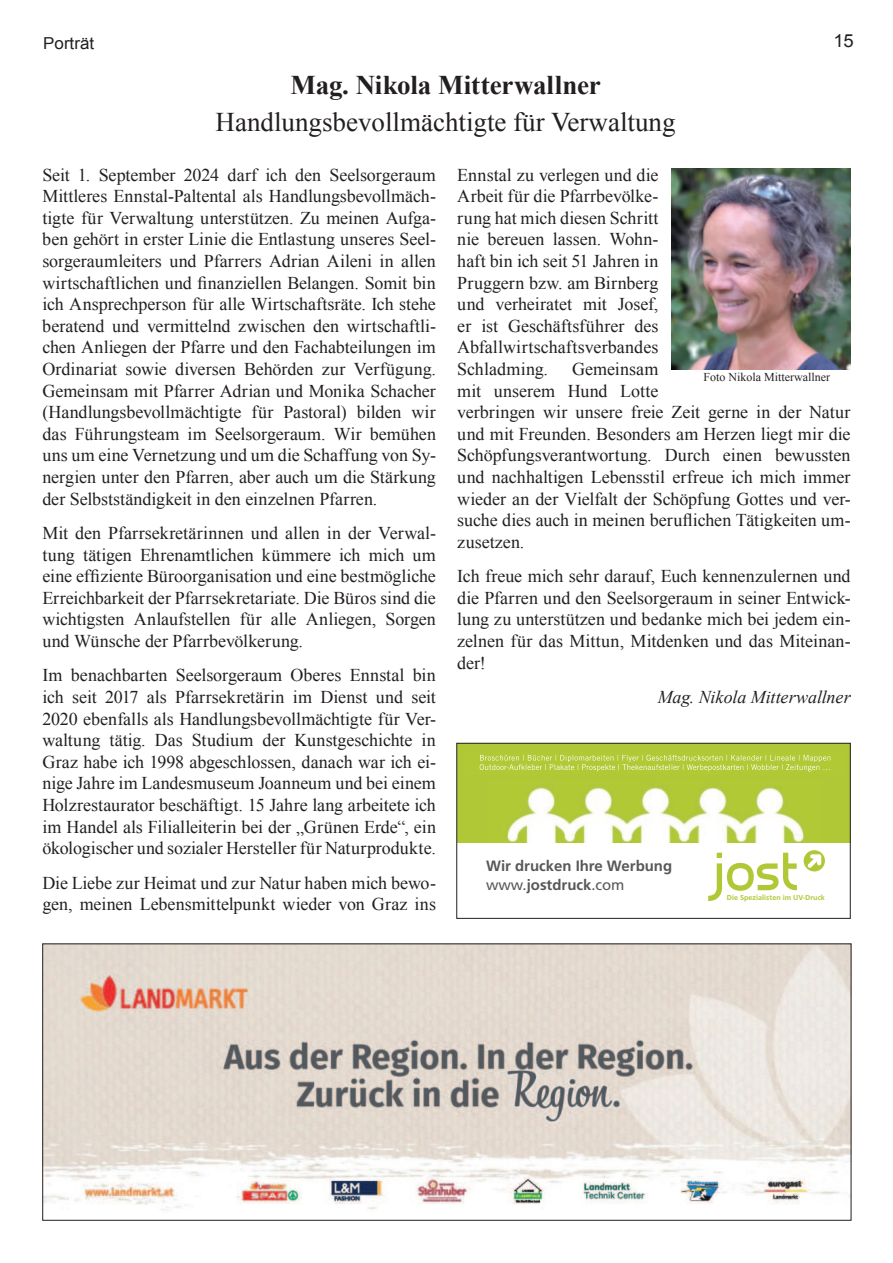
<style>
.page{position:relative;width:893px;height:1263px;background:#fff}
.page>*{position:absolute;margin:0;border:0;box-sizing:border-box;transform-origin:0 0}
.t1{font:27px "Times New Roman";color:#231f20}
.t2{font:700 27px "Times New Roman";color:#231f20}
.t3{font:18px/21.6px "Times New Roman";color:#231f20;text-align:justify}
.t4{font:italic 18px "Times New Roman";letter-spacing:-.005em;color:#231f20}
.t5{font:18px "Arial";color:#231f20}
.t6{font:16.5px "Arial";color:#231f20}
.t7{font:700 14.85px/19.2px "Frutiger";color:#57585a}
.t8{font:12px "Times New Roman";color:#231f20}
.t9{font:700 7.2px "Frutiger";color:#b0c836}
.s1{font-weight:400}
</style>
<div class="page">
<div style="left:457px;top:743px;width:393px;height:175px;background:#b0c836"></div>
<img style="left:506px;top:783px;width:299px;height:60px">
<img style="left:479px;top:754px;width:352px;height:18px">
<img style="left:480px;top:755px;width:125px;height:6px">
<svg style="left:606px;top:756px;width:7px;height:5px"></svg>
<img style="left:618px;top:755px;width:21px;height:7px">
<img style="left:642px;top:755px;width:117px;height:6px">
<img style="left:766px;top:755px;width:64px;height:7px">
<img style="left:480px;top:764px;width:116px;height:6px">
<img style="left:605px;top:764px;width:111px;height:7px">
<img style="left:720px;top:764px;width:99px;height:7px">
<div style="left:457px;top:843px;width:393px;height:75px;background:#fff"></div>
<svg style="left:708px;top:853px;width:89px;height:48px"></svg>
<svg style="left:804px;top:850px;width:21px;height:21px"></svg>
<div style="left:457px;top:743px;width:393px;height:175px;border:1px solid #231f20"></div>
<img style="left:671px;top:168px;width:180px;height:201px">
<img style="left:45px;top:946px;width:804px;height:265px">
<p class="t6" style="left:43px;top:37px;width:52px">Porträt</p>
<p class="t5" style="left:833px;top:34px;width:22px">15</p>
<h1 class="t2" style="left:290px;top:66px;width:312px">Mag. Nikola Mitterwallner</h1>
<h1 class="t1" style="left:216px;top:112px;width:461px">Handlungsbevollmächtigte für Verwaltung</h1>
<p class="t3" style="left:457px;top:165px;width:203px">Ennstal zu verlegen und die Arbeit für die Pfarrbevölke&shy;rung hat mich diesen Schritt nie bereuen lassen. Wohn&shy;haft bin ich seit 51 Jahren in Pruggern bzw. am Birnberg und verheiratet mit Josef, er ist Geschäftsführer des Abfallwirtschaftsverbandes Schladming.</p>
<p class="t3" style="left:42px;top:165px;width:395px">Seit 1. September 2024 darf ich den Seelsorgeraum Mittleres Ennstal-Paltental als Handlungsbevollmäch&shy;tigte für Verwaltung unterstützen. Zu meinen Aufga&shy;ben gehört in erster Linie die Entlastung unseres Seel&shy;sorgeraumleiters und Pfarrers Adrian Aileni in allen wirtschaftlichen und 昀椀nanziellen Belangen. Somit bin ich Ansprechperson für alle Wirtschaftsräte. Ich stehe beratend und vermittelnd zwischen den wirtschaftli&shy;chen Anliegen der Pfarre und den Fachabteilungen im Ordinariat sowie diversen Behörden zur Verfügung.<br>Gemeinsam mit Pfarrer Adrian und Monika Schacher (Handlungsbevollmächtigte für Pastoral) bilden wir das Führungsteam im Seelsorgeraum. Wir bemühen uns um eine Vernetzung und um die Schaffung von Sy&shy;nergien unter den Pfarren, aber auch um die Stärkung der Selbstständigkeit in den einzelnen Pfarren.</p>
<p class="t3" style="left:42px;top:524px;width:395px">Mit den Pfarrsekretärinnen und allen in der Verwal&shy;tung tätigen Ehrenamtlichen kümmere ich mich um eine ef昀椀ziente Büroorganisation und eine bestmögliche Erreichbarkeit der Pfarrsekretariate. Die Büros sind die wichtigsten Anlaufstellen für alle Anliegen, Sorgen und Wünsche der Pfarrbevölkerung.</p>
<p class="t3" style="left:42px;top:666px;width:395px">Im benachbarten Seelsorgeraum Oberes Ennstal bin ich seit 2017 als Pfarrsekretärin im Dienst und seit 2020 ebenfalls als Handlungsbevollmächtigte für Ver&shy;waltung tätig. Das Studium der Kunstgeschichte in Graz habe ich 1998 abgeschlossen, danach war ich ei&shy;nige Jahre im Landesmuseum Joanneum und bei einem Holzrestaurator beschäftigt. 15 Jahre lang arbeitete ich im Handel als Filialleiterin bei der „Grünen Erde“, ein ökologischer und sozialer Hersteller für Naturprodukte.</p>
<p class="t3" style="left:42px;top:873px;width:395px">Die Liebe zur Heimat und zur Natur haben mich bewo&shy;gen, meinen Lebensmittelpunkt wieder von Graz ins</p>
<p class="t3" style="left:457px;top:360px;width:395px;text-align:left;text-indent:115px">Gemeinsam<br>mit unserem Hund Lotte<br>verbringen wir unsere freie Zeit gerne in der Natur und mit Freunden. Besonders am Herzen liegt mir die Schöpfungsverantwortung. Durch einen bewussten und nachhaltigen Lebensstil erfreue ich mich immer wieder an der Vielfalt der Schöpfung Gottes und ver&shy;suche dies auch in meinen beru昀氀ichen Tätigkeiten um&shy;zusetzen.</p>
<p class="t3" style="left:457px;top:567px;width:395px">Ich freue mich sehr darauf, Euch kennenzulernen und die Pfarren und den Seelsorgeraum in seiner Entwick&shy;lung zu unterstützen und bedanke mich bei jedem ein&shy;zelnen für das Mittun, Mitdenken und das Miteinan&shy;der!</p>
<p class="t4" style="left:658px;top:690px;width:194px">Mag. Nikola Mitterwallner</p>
<p class="t8" style="left:703px;top:373px;width:128px">Foto Nikola Mitterwallner</p>
<p class="t7" style="left:486px;top:857px;width:188px">Wir drucken Ihre Werbung <span class="s1">www.</span>jostdruck<span class="s1">.com</span></p>
<p class="t9" style="left:727px;top:895px;width:100px">Die Spezialisten im UV-Druck</p>
</div>
